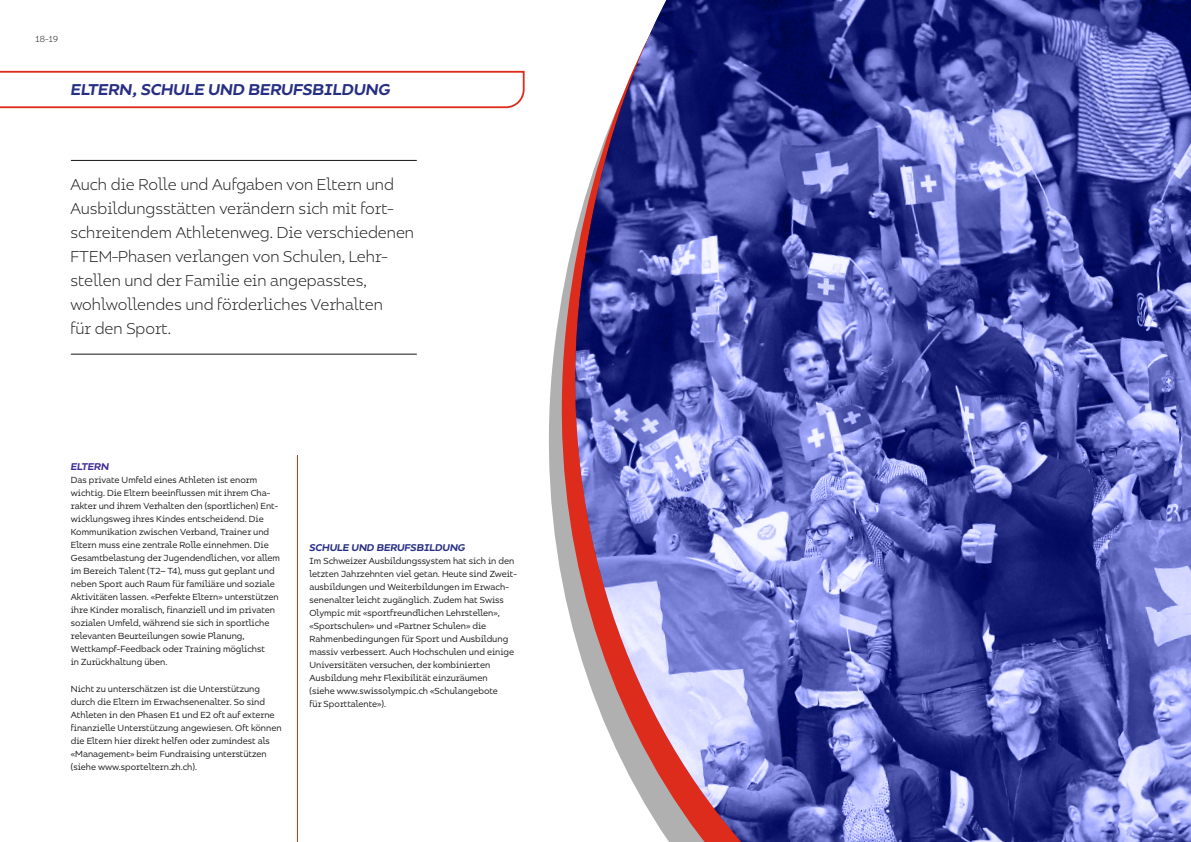
<style>
.page{position:relative;width:1191px;height:842px;background:#fff}
.page>*{position:absolute;margin:0;border:0;box-sizing:border-box;transform-origin:0 0}
.t1{font:300 16px/24px "Bilbao";color:#151616}
.t2{font:italic 500 16px "Bilbao";color:#272f84}
.t3{font:italic 500 10px "Bilbao";color:#272f84}
.t4{font:italic 500 10px "Bilbao";color:#3c2b99}
.t5{font:9px/13px "Bilbao";color:#151616}
.t6{font:300 9px "Bilbao";color:#151616}
</style>
<div class="page">
<svg style="left:0;top:70px;width:510px;height:39px"></svg>
<hr style="left:297px;top:455px;width:1px;height:387px;background:#dd2b1c">
<img style="left:555px;top:0;width:636px;height:842px">
<hr style="left:71px;top:160px;width:346px;height:1px;background:#151616">
<hr style="left:71px;top:354px;width:346px;height:1px;background:#151616">
<p class="t6" style="left:35px;top:33px;width:24px">18-19</p>
<h1 class="t2" style="left:71px;top:78px;width:321px">ELTERN, SCHULE UND BERUFSBILDUNG</h1>
<p class="t1" style="left:70px;top:172px;width:345px">Auch die Rolle und Aufgaben von Eltern und Ausbildungsstätten verändern sich mit fort&shy;schreitendem Athletenweg. Die verschiedenen FTEM-Phasen verlangen von Schulen, Lehr&shy;stellen und der Familie ein angepasstes, wohlwollendes und förderliches Verhalten<br>für den Sport.</p>
<p class="t4" style="left:71px;top:459px;width:40px">ELTERN</p>
<p class="t5" style="left:71px;top:473px;width:211px">Das private Umfeld eines Athleten ist enorm wichtig. Die Eltern beeinflussen mit ihrem Cha&shy;rakter und ihrem Verhalten den (sportlichen) Ent&shy;wicklungsweg ihres Kindes entscheidend. Die Kommunikation zwischen Verband, Trainer und Eltern muss eine zentrale Rolle einnehmen. Die Gesamtbelastung der Jugendendlichen, vor allem im Bereich Talent (T2– T4), muss gut geplant und neben Sport auch Raum für familiäre und soziale Aktivitäten lassen. «Perfekte Eltern» unterstützen ihre Kinder moralisch, finanziell und im privaten sozialen Umfeld, während sie sich in sportliche relevanten Beurteilungen sowie Planung, Wettkampf-Feedback oder Training möglichst<br>in Zurückhaltung üben.</p>
<p class="t5" style="left:71px;top:682px;width:212px">Nicht zu unterschätzen ist die Unterstützung durch die Eltern im Erwachsenenalter. So sind Athleten in den Phasen E1 und E2 oft auf externe finanzielle Unterstützung angewiesen. Oft können die Eltern hier direkt helfen oder zumindest als «Management» beim Fundraising unterstützen (siehe www.sporteltern.zh.ch).</p>
<p class="t3" style="left:309px;top:540px;width:157px">SCHULE UND BERUFSBILDUNG</p>
<p class="t5" style="left:309px;top:554px;width:209px">Im Schweizer Ausbildungssystem hat sich in den letzten Jahrzehnten viel getan. Heute sind Zweit&shy;ausbildungen und Weiterbildungen im Erwach&shy;senenalter leicht zugänglich. Zudem hat Swiss Olympic mit «sportfreundlichen Lehrstellen», «Sportschulen» und «Partner Schulen» die Rahmenbedingungen für Sport und Ausbildung massiv verbessert. Auch Hochschulen und einige Universitäten versuchen, der kombinierten Ausbildung mehr Flexibilität einzuräumen<br>(siehe www.swissolympic.ch «Schulangebote<br>für Sporttalente»).</p>
</div>
